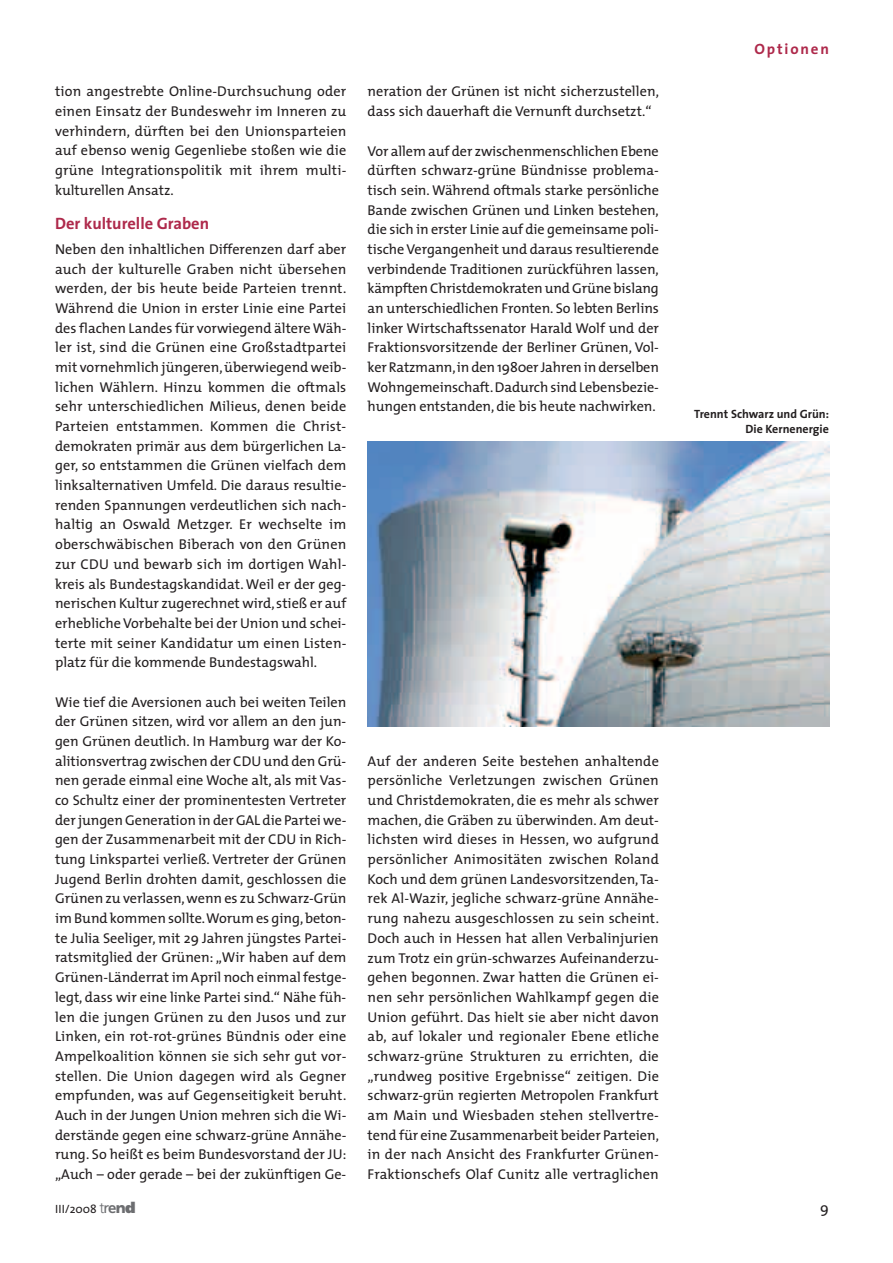
<style>
.page{position:relative;width:893px;height:1263px;background:#fff}
.page>*{position:absolute;margin:0;border:0;box-sizing:border-box;transform-origin:0 0}
.t1{font:700 16.5px "The Sans";color:#ae294b}
.t2{font:700 15px "The Sans";letter-spacing:.12em;color:#ae294b}
.t3{font:15px "The Sans";color:#231f20}
.t4{font:14.25px/19.6px "The Mix";color:#231f20;text-align:justify}
.t5{font:700 12px/15px "The Sans";color:#231f20;text-align:right}
.t6{font:12px "The Sans";color:#231f20}
.s1{font-family:"Frutiger";font-weight:300;font-size:15px;color:#6c6d70}
.s2{font-family:"Frutiger";font-size:15px;color:#6c6d70}
.s3{font-family:"Frutiger";font-weight:700;font-size:15px;color:#6c6d70}
.s4{font-family:"Frutiger";font-weight:900;font-size:15px;color:#6c6d70}
</style>
<div class="page">
<img style="left:368px;top:441px;width:461px;height:285px">
<p class="t4" style="left:55px;top:82px;width:293px">tion angestrebte Online-Durchsuchung oder einen Einsatz der Bundeswehr im Inneren zu verhindern, dürften bei den Unionsparteien auf ebenso wenig Gegenliebe stoßen wie die grüne Integrationspolitik mit ihrem multi&shy;kulturellen Ansatz.</p>
<p class="t1" style="left:55px;top:215px;width:156px">Der kulturelle Graben</p>
<p class="t4" style="left:55px;top:240px;width:293px">Neben den inhaltlichen Differenzen darf aber auch der kulturelle Graben nicht übersehen werden, der bis heute beide Parteien trennt.<br>Während die Union in erster Linie eine Partei des flachen Landes für vorwiegend ältere Wäh&shy;ler ist, sind die Grünen eine Großstadtpartei mit vornehmlich jüngeren, überwiegend weib&shy;lichen Wählern. Hinzu kommen die oftmals sehr unterschiedlichen Milieus, denen beide Parteien entstammen. Kommen die Christ&shy;demokraten primär aus dem bürgerlichen La&shy;ger, so entstammen die Grünen vielfach dem linksalternativen Umfeld. Die daraus resultie&shy;renden Spannungen verdeutlichen sich nach&shy;haltig an Oswald Metzger. Er wechselte im oberschwäbischen Biberach von den Grünen zur CDU und bewarb sich im dortigen Wahl&shy;kreis als Bundestagskandidat. Weil er der geg&shy;nerischen Kultur zugerechnet wird, stieß er auf erhebliche Vorbehalte bei der Union und schei&shy;terte mit seiner Kandidatur um einen Listen&shy;platz für die kommende Bundestagswahl.</p>
<p class="t4" style="left:55px;top:692px;width:293px">Wie tief die Aversionen auch bei weiten Teilen der Grünen sitzen, wird vor allem an den jun&shy;gen Grünen deutlich. In Hamburg war der Ko&shy;alitionsvertrag zwischen der CDU und den Grü&shy;nen gerade einmal eine Woche alt, als mit Vas&shy;co Schultz einer der prominentesten Vertreter der jungen Generation in der GAL die Partei we&shy;gen der Zusammenarbeit mit der CDU in Rich&shy;tung Linkspartei verließ. Vertreter der Grünen Jugend Berlin drohten damit, geschlossen die Grünen zu verlassen, wenn es zu Schwarz-Grün im Bund kommen sollte.Worum es ging, beton&shy;te Julia Seeliger, mit 29 Jahren jüngstes Partei&shy;ratsmitglied der Grünen: „Wir haben auf dem Grünen-Länderrat im April noch einmal festge&shy;legt, dass wir eine linke Partei sind.“ Nähe füh&shy;len die jungen Grünen zu den Jusos und zur Linken, ein rot-rot-grünes Bündnis oder eine Ampelkoalition können sie sich sehr gut vor&shy;stellen. Die Union dagegen wird als Gegner empfunden, was auf Gegenseitigkeit beruht.<br>Auch in der Jungen Union mehren sich die Wi&shy;derstände gegen eine schwarz-grüne Annähe&shy;rung. So heißt es beim Bundesvorstand der JU: „Auch – oder gerade – bei der zukünftigen Ge-</p>
<p class="t4" style="left:368px;top:82px;width:293px">neration der Grünen ist nicht sicherzustellen, dass sich dauerhaft die Vernunft durchsetzt.“</p>
<p class="t4" style="left:368px;top:141px;width:293px">Vor allem auf der zwischenmenschlichen Ebene dürften schwarz-grüne Bündnisse problema&shy;tisch sein. Während oftmals starke persönliche Bande zwischen Grünen und Linken bestehen, die sich in erster Linie auf die gemeinsame poli&shy;tische Vergangenheit und daraus resultierende verbindende Traditionen zurückführen lassen, kämpften Christdemokraten und Grüne bislang an unterschiedlichen Fronten. So lebten Berlins linker Wirtschaftssenator Harald Wolf und der Fraktionsvorsitzende der Berliner Grünen, Vol&shy;ker Ratzmann,in den 1980er Jahren in derselben Wohngemeinschaft. Dadurch sind Lebensbezie&shy;hungen entstanden, die bis heute nachwirken.</p>
<p class="t4" style="left:368px;top:752px;width:293px">Auf der anderen Seite bestehen anhaltende persönliche Verletzungen zwischen Grünen und Christdemokraten, die es mehr als schwer machen, die Gräben zu überwinden. Am deut&shy;lichsten wird dieses in Hessen, wo aufgrund persönlicher Animositäten zwischen Roland Koch und dem grünen Landesvorsitzenden, Ta&shy;rek Al-Wazir, jegliche schwarz-grüne Annähe&shy;rung nahezu ausgeschlossen zu sein scheint.<br>Doch auch in Hessen hat allen Verbalinjurien zum Trotz ein grün-schwarzes Aufeinanderzu&shy;gehen begonnen. Zwar hatten die Grünen ei&shy;nen sehr persönlichen Wahlkampf gegen die Union geführt. Das hielt sie aber nicht davon ab, auf lokaler und regionaler Ebene etliche schwarz-grüne Strukturen zu errichten, die „rundweg positive Ergebnisse“ zeitigen. Die schwarz-grün regierten Metropolen Frankfurt am Main und Wiesbaden stehen stellvertre&shy;tend für eine Zusammenarbeit beider Parteien, in der nach Ansicht des Frankfurter Grünen-Fraktionschefs Olaf Cunitz alle vertraglichen</p>
<p class="t2" style="left:754px;top:42px;width:76px">Optionen</p>
<p class="t5" style="left:694px;top:406px;width:136px">Trennt Schwarz und Grün:<br>Die Kernenergie</p>
<p class="t6" style="left:55px;top:1204px;width:82px">III/2008 <span class="s1">t</span><span class="s2">r</span><span class="s3">e</span><span class="s4">n</span><span class="s4">d</span></p>
<p class="t3" style="left:820px;top:1201px;width:10px">9</p>
</div>
